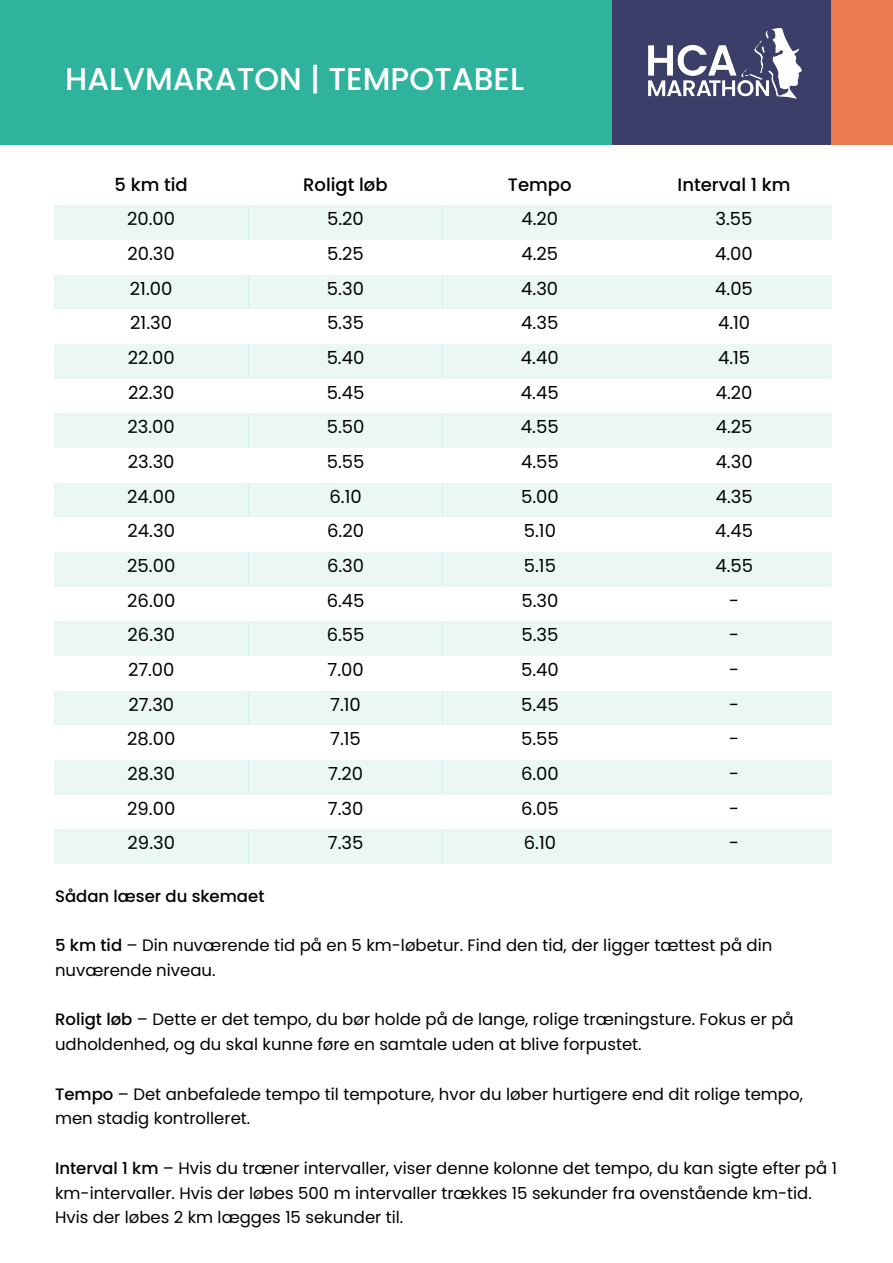
<style>
.page{position:relative;width:893px;height:1263px;background:#fff}
.page>*{position:absolute;margin:0;border:0;box-sizing:border-box;transform-origin:0 0}
.t1{font:500 31.5px "Poppins";color:#fff}
.t2{font:18px "Poppins";color:#000}
.t3{font:500 18px "Poppins";color:#000}
.t4{font:16.5px/24.8px "Poppins";color:#000}
.t5{font:500 16.5px "Poppins";color:#000}
.s1{font-weight:500}
</style>
<div class="page">
<div style="left:0;top:0;width:612px;height:145px;background:#30b39d"></div>
<div style="left:612px;top:0;width:225px;height:145px;background:#3b3e69"></div>
<div style="left:831px;top:0;width:62px;height:145px;background:#ed7b51"></div>
<img style="left:648px;top:29px;width:153px;height:69px">
<div style="left:637px;top:829px;width:194px;height:35px;background:#eaf7f5"></div>
<div style="left:443px;top:829px;width:194px;height:35px;background:#eaf7f5"></div>
<div style="left:248px;top:829px;width:195px;height:35px;background:#eaf7f5"></div>
<div style="left:54px;top:829px;width:194px;height:35px;background:#eaf7f5"></div>
<div style="left:637px;top:760px;width:194px;height:34px;background:#eaf7f5"></div>
<div style="left:443px;top:760px;width:194px;height:34px;background:#eaf7f5"></div>
<div style="left:248px;top:760px;width:195px;height:34px;background:#eaf7f5"></div>
<div style="left:54px;top:760px;width:194px;height:34px;background:#eaf7f5"></div>
<div style="left:637px;top:690px;width:194px;height:35px;background:#eaf7f5"></div>
<div style="left:443px;top:690px;width:194px;height:35px;background:#eaf7f5"></div>
<div style="left:248px;top:690px;width:195px;height:35px;background:#eaf7f5"></div>
<div style="left:54px;top:690px;width:194px;height:35px;background:#eaf7f5"></div>
<div style="left:637px;top:621px;width:194px;height:35px;background:#eaf7f5"></div>
<div style="left:443px;top:621px;width:194px;height:35px;background:#eaf7f5"></div>
<div style="left:248px;top:621px;width:195px;height:35px;background:#eaf7f5"></div>
<div style="left:54px;top:621px;width:194px;height:35px;background:#eaf7f5"></div>
<div style="left:637px;top:552px;width:194px;height:34px;background:#eaf7f5"></div>
<div style="left:443px;top:552px;width:194px;height:34px;background:#eaf7f5"></div>
<div style="left:248px;top:552px;width:195px;height:34px;background:#eaf7f5"></div>
<div style="left:54px;top:552px;width:194px;height:34px;background:#eaf7f5"></div>
<div style="left:637px;top:482px;width:194px;height:35px;background:#eaf7f5"></div>
<div style="left:443px;top:482px;width:194px;height:35px;background:#eaf7f5"></div>
<div style="left:248px;top:482px;width:195px;height:35px;background:#eaf7f5"></div>
<div style="left:54px;top:482px;width:194px;height:35px;background:#eaf7f5"></div>
<div style="left:637px;top:413px;width:194px;height:35px;background:#eaf7f5"></div>
<div style="left:443px;top:413px;width:194px;height:35px;background:#eaf7f5"></div>
<div style="left:248px;top:413px;width:195px;height:35px;background:#eaf7f5"></div>
<div style="left:54px;top:413px;width:194px;height:35px;background:#eaf7f5"></div>
<div style="left:637px;top:344px;width:194px;height:34px;background:#eaf7f5"></div>
<div style="left:443px;top:344px;width:194px;height:34px;background:#eaf7f5"></div>
<div style="left:248px;top:344px;width:195px;height:34px;background:#eaf7f5"></div>
<div style="left:54px;top:344px;width:194px;height:34px;background:#eaf7f5"></div>
<div style="left:637px;top:274px;width:194px;height:35px;background:#eaf7f5"></div>
<div style="left:443px;top:274px;width:194px;height:35px;background:#eaf7f5"></div>
<div style="left:248px;top:274px;width:195px;height:35px;background:#eaf7f5"></div>
<div style="left:54px;top:274px;width:194px;height:35px;background:#eaf7f5"></div>
<div style="left:637px;top:205px;width:194px;height:35px;background:#eaf7f5"></div>
<div style="left:443px;top:205px;width:194px;height:35px;background:#eaf7f5"></div>
<div style="left:248px;top:205px;width:195px;height:35px;background:#eaf7f5"></div>
<div style="left:54px;top:205px;width:194px;height:35px;background:#eaf7f5"></div>
<h1 class="t1" style="left:65px;top:61px;width:460px">HALVMARATON | TEMPOTABEL</h1>
<p class="t3" style="left:115px;top:174px;width:75px">5 km tid</p>
<p class="t3" style="left:303px;top:174px;width:86px">Roligt løb</p>
<p class="t3" style="left:508px;top:174px;width:65px">Tempo</p>
<p class="t3" style="left:678px;top:174px;width:114px">Interval 1 km</p>
<p class="t2" style="left:127px;top:209px;width:50px">20.00</p>
<p class="t2" style="left:327px;top:209px;width:38px">5.20</p>
<p class="t2" style="left:521px;top:209px;width:38px">4.20</p>
<p class="t2" style="left:715px;top:209px;width:38px">3.55</p>
<p class="t2" style="left:127px;top:243px;width:49px">20.30</p>
<p class="t2" style="left:327px;top:243px;width:38px">5.25</p>
<p class="t2" style="left:521px;top:243px;width:38px">4.25</p>
<p class="t2" style="left:715px;top:243px;width:39px">4.00</p>
<p class="t2" style="left:130px;top:278px;width:44px">21.00</p>
<p class="t2" style="left:327px;top:278px;width:38px">5.30</p>
<p class="t2" style="left:521px;top:278px;width:39px">4.30</p>
<p class="t2" style="left:715px;top:278px;width:39px">4.05</p>
<p class="t2" style="left:130px;top:313px;width:43px">21.30</p>
<p class="t2" style="left:327px;top:313px;width:38px">5.35</p>
<p class="t2" style="left:521px;top:313px;width:39px">4.35</p>
<p class="t2" style="left:718px;top:313px;width:34px">4.10</p>
<p class="t2" style="left:128px;top:347px;width:49px">22.00</p>
<p class="t2" style="left:327px;top:347px;width:39px">5.40</p>
<p class="t2" style="left:521px;top:347px;width:39px">4.40</p>
<p class="t2" style="left:718px;top:347px;width:34px">4.15</p>
<p class="t2" style="left:128px;top:382px;width:48px">22.30</p>
<p class="t2" style="left:327px;top:382px;width:39px">5.45</p>
<p class="t2" style="left:521px;top:382px;width:39px">4.45</p>
<p class="t2" style="left:716px;top:382px;width:38px">4.20</p>
<p class="t2" style="left:128px;top:417px;width:49px">23.00</p>
<p class="t2" style="left:327px;top:417px;width:39px">5.50</p>
<p class="t2" style="left:521px;top:417px;width:39px">4.55</p>
<p class="t2" style="left:716px;top:417px;width:38px">4.25</p>
<p class="t2" style="left:128px;top:451px;width:48px">23.30</p>
<p class="t2" style="left:327px;top:451px;width:39px">5.55</p>
<p class="t2" style="left:521px;top:451px;width:39px">4.55</p>
<p class="t2" style="left:716px;top:451px;width:39px">4.30</p>
<p class="t2" style="left:127px;top:486px;width:50px">24.00</p>
<p class="t2" style="left:329px;top:486px;width:34px">6.10</p>
<p class="t2" style="left:521px;top:486px;width:39px">5.00</p>
<p class="t2" style="left:716px;top:486px;width:39px">4.35</p>
<p class="t2" style="left:128px;top:521px;width:49px">24.30</p>
<p class="t2" style="left:327px;top:521px;width:38px">6.20</p>
<p class="t2" style="left:524px;top:521px;width:34px">5.10</p>
<p class="t2" style="left:715px;top:521px;width:39px">4.45</p>
<p class="t2" style="left:127px;top:555px;width:50px">25.00</p>
<p class="t2" style="left:327px;top:555px;width:39px">6.30</p>
<p class="t2" style="left:524px;top:555px;width:34px">5.15</p>
<p class="t2" style="left:715px;top:555px;width:39px">4.55</p>
<p class="t2" style="left:127px;top:590px;width:50px">26.00</p>
<p class="t2" style="left:327px;top:590px;width:39px">6.45</p>
<p class="t2" style="left:521px;top:590px;width:38px">5.30</p>
<p class="t2" style="left:729px;top:590px;width:11px">-</p>
<p class="t2" style="left:128px;top:625px;width:49px">26.30</p>
<p class="t2" style="left:327px;top:625px;width:39px">6.55</p>
<p class="t2" style="left:521px;top:625px;width:38px">5.35</p>
<p class="t2" style="left:729px;top:625px;width:11px">-</p>
<p class="t2" style="left:128px;top:659px;width:48px">27.00</p>
<p class="t2" style="left:327px;top:659px;width:38px">7.00</p>
<p class="t2" style="left:521px;top:659px;width:39px">5.40</p>
<p class="t2" style="left:729px;top:659px;width:11px">-</p>
<p class="t2" style="left:128px;top:694px;width:47px">27.30</p>
<p class="t2" style="left:330px;top:694px;width:32px">7.10</p>
<p class="t2" style="left:521px;top:694px;width:39px">5.45</p>
<p class="t2" style="left:729px;top:694px;width:11px">-</p>
<p class="t2" style="left:127px;top:729px;width:50px">28.00</p>
<p class="t2" style="left:330px;top:729px;width:32px">7.15</p>
<p class="t2" style="left:521px;top:729px;width:39px">5.55</p>
<p class="t2" style="left:729px;top:729px;width:11px">-</p>
<p class="t2" style="left:128px;top:763px;width:49px">28.30</p>
<p class="t2" style="left:328px;top:763px;width:37px">7.20</p>
<p class="t2" style="left:521px;top:763px;width:39px">6.00</p>
<p class="t2" style="left:729px;top:763px;width:11px">-</p>
<p class="t2" style="left:127px;top:798px;width:50px">29.00</p>
<p class="t2" style="left:328px;top:798px;width:37px">7.30</p>
<p class="t2" style="left:521px;top:798px;width:39px">6.05</p>
<p class="t2" style="left:729px;top:798px;width:11px">-</p>
<p class="t2" style="left:128px;top:833px;width:49px">29.30</p>
<p class="t2" style="left:328px;top:833px;width:37px">7.35</p>
<p class="t2" style="left:524px;top:833px;width:34px">6.10</p>
<p class="t2" style="left:729px;top:833px;width:11px">-</p>
<p class="t5" style="left:55px;top:886px;width:211px">Sådan læser du skemaet</p>
<p class="t4" style="left:55px;top:933px;width:719px"><span class="s1">5 km tid</span> – Din nuværende tid på en 5 km-løbetur. Find den tid, der ligger tættest på din nuværende niveau.</p>
<p class="t4" style="left:55px;top:1007px;width:740px"><span class="s1">Roligt løb</span> – Dette er det tempo, du bør holde på de lange, rolige træningsture. Fokus er på udholdenhed, og du skal kunne føre en samtale uden at blive forpustet.</p>
<p class="t4" style="left:55px;top:1081px;width:749px"><span class="s1">Tempo</span> – Det anbefalede tempo til tempoture, hvor du løber hurtigere end dit rolige tempo, men stadig kontrolleret.</p>
<p class="t4" style="left:55px;top:1156px;width:783px"><span class="s1">Interval 1 km</span> – Hvis du træner intervaller, viser denne kolonne det tempo, du kan sigte efter på 1 km-intervaller. Hvis der løbes 500 m intervaller trækkes 15 sekunder fra ovenstående km-tid.<br>Hvis der løbes 2 km lægges 15 sekunder til.</p>
</div>
